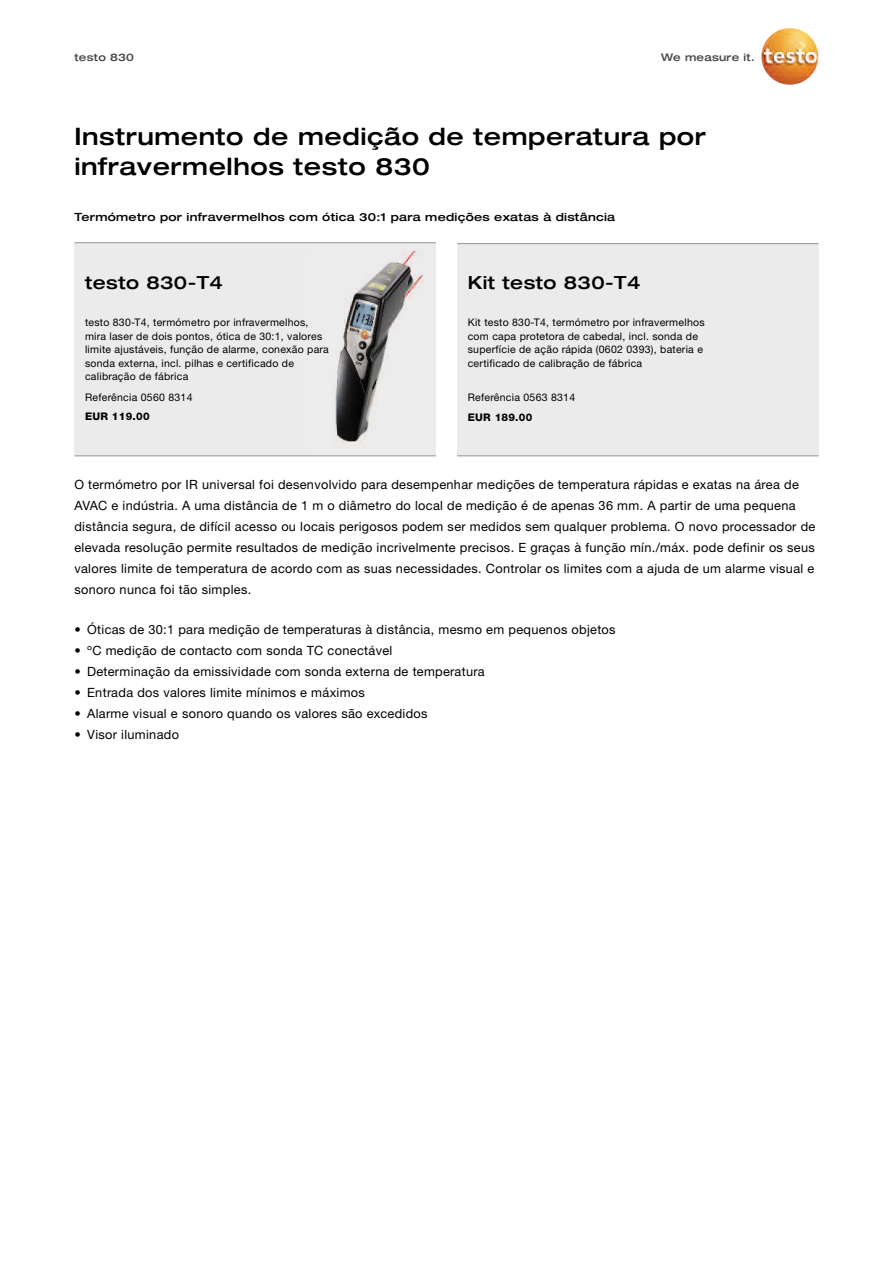
<style>
.page{position:relative;width:893px;height:1263px;background:#fff}
.page>*{position:absolute;margin:0;border:0;box-sizing:border-box;transform-origin:0 0}
.t1{font:500 expanded 24px/30px "Helvetica Neue LT Com";letter-spacing:.025em;color:#000}
.t2{font:500 expanded 18px "Helvetica Neue LT Com";letter-spacing:.025em;color:#000}
.t3{font:12.75px/21px "Helvetica Neue LTW1 G";letter-spacing:.025em;color:#000}
.t4{font:500 expanded 11.25px "Helvetica Neue LT Com";letter-spacing:.025em;color:#000}
.t5{font:10.5px/13.5px "Helvetica Neue LTW1 G";letter-spacing:.025em;color:#000}
.t6{font:500 expanded 10.5px "Helvetica Neue LT Com";letter-spacing:.025em;color:#464646}
.t7{font:800 10.5px "Helvetica Neue LTW1 G";letter-spacing:.025em;color:#000}
</style>
<div class="page">
<div style="left:74px;top:243px;width:362px;height:213px;background:#ebebeb"></div>
<hr style="left:74px;top:455px;width:362px;height:1px;background:#959595">
<img style="left:334px;top:251px;width:90px;height:192px">
<img style="left:761px;top:28px;width:57px;height:57px">
<div style="left:457px;top:244px;width:362px;height:212px;background:#ebebeb"></div>
<hr style="left:457px;top:243px;width:362px;height:1px;background:#959595">
<hr style="left:457px;top:455px;width:361px;height:1px;background:#959595">
<hr style="left:74px;top:242px;width:362px;height:1px;background:#959595">
<p class="t6" style="left:74px;top:53px;width:61px">testo 830</p>
<p class="t6" style="left:661px;top:53px;width:95px">We measure it.</p>
<p class="t1" style="left:74px;top:125px;width:633px">Instrumento de medição de temperatura por infravermelhos testo 830</p>
<p class="t4" style="left:74px;top:213px;width:542px">Termómetro por infravermelhos com ótica 30:1 para medições exatas à distância</p>
<p class="t2" style="left:85px;top:276px;width:139px">testo 830-T4</p>
<p class="t2" style="left:468px;top:276px;width:174px">Kit testo 830-T4</p>
<p class="t5" style="left:85px;top:317px;width:245px">testo 830-T4, termómetro por infravermelhos, mira laser de dois pontos, ótica de 30:1, valores limite ajustáveis, função de alarme, conexão para sonda externa, incl. pilhas e certificado de calibração de fábrica</p>
<p class="t5" style="left:468px;top:317px;width:238px">Kit testo 830-T4, termómetro por infravermelhos com capa protetora de cabedal, incl. sonda de superfície de ação rápida (0602 0393), bateria e certificado de calibração de fábrica</p>
<p class="t5" style="left:85px;top:391px;width:109px">Referência 0560 8314</p>
<p class="t5" style="left:468px;top:391px;width:109px">Referência 0563 8314</p>
<p class="t7" style="left:85px;top:413px;width:66px">EUR 119.00</p>
<p class="t7" style="left:468px;top:413px;width:66px">EUR 189.00</p>
<p class="t3" style="left:74px;top:475px;width:742px">O termómetro por IR universal foi desenvolvido para desempenhar medições de temperatura rápidas e exatas na área de AVAC e indústria. A uma distância de 1 m o diâmetro do local de medição é de apenas 36 mm. A partir de uma pequena distância segura, de difícil acesso ou locais perigosos podem ser medidos sem qualquer problema. O novo processador de elevada resolução permite resultados de medição incrivelmente precisos. E graças à função mín./máx. pode definir os seus valores limite de temperatura de acordo com as suas necessidades. Controlar os limites com a ajuda de um alarme visual e sonoro nunca foi tão simples.</p>
<p class="t3" style="left:74px;top:620px;width:543px">• Óticas de 30:1 para medição de temperaturas à distância, mesmo em pequenos objetos</p>
<p class="t3" style="left:74px;top:641px;width:319px">• ºC medição de contacto com sonda TC conectável</p>
<p class="t3" style="left:74px;top:662px;width:412px">• Determinação da emissividade com sonda externa de temperatura</p>
<p class="t3" style="left:74px;top:683px;width:292px">• Entrada dos valores limite mínimos e máximos</p>
<p class="t3" style="left:74px;top:704px;width:355px">• Alarme visual e sonoro quando os valores são excedidos</p>
<p class="t3" style="left:74px;top:725px;width:106px">• Visor iluminado</p>
</div>
